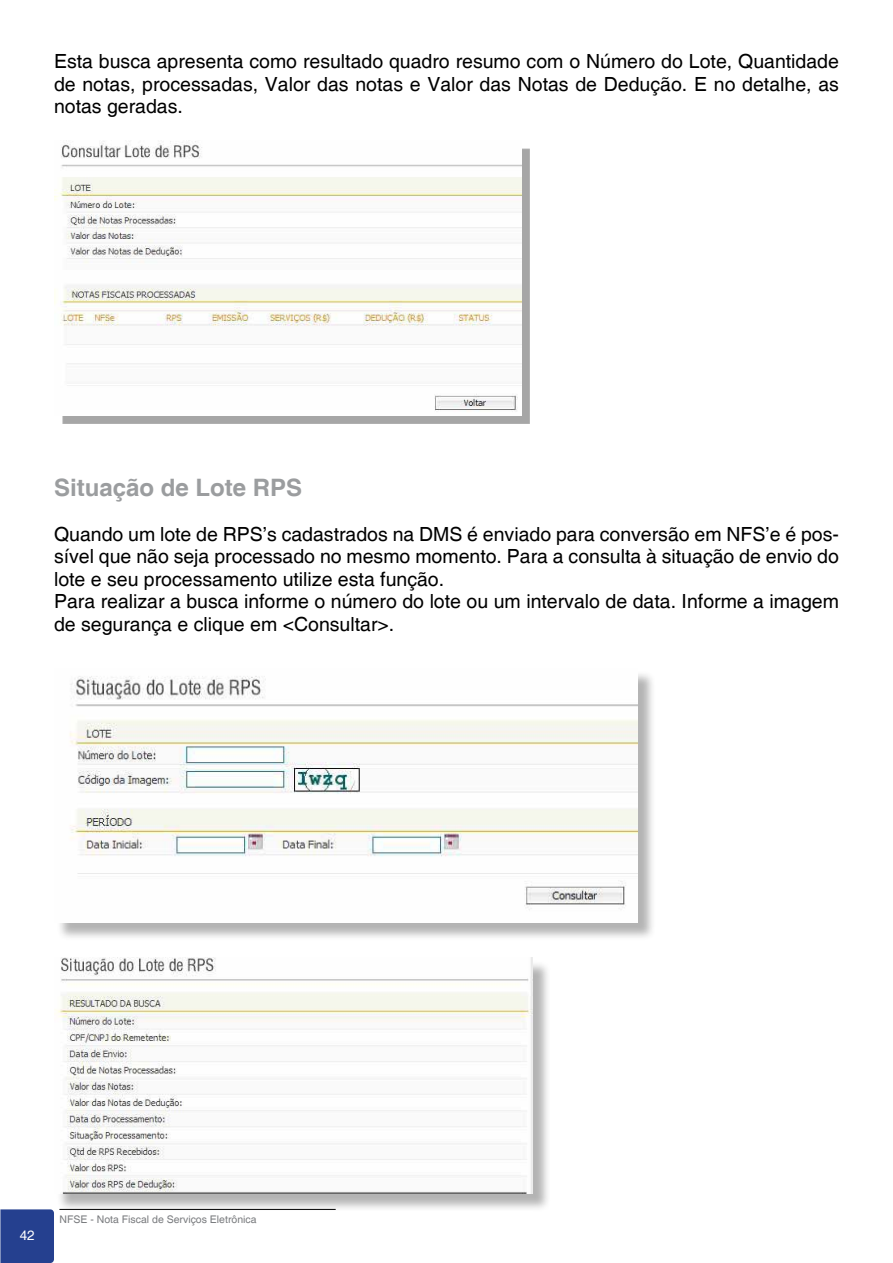
<style>
.page{position:relative;width:893px;height:1263px;background:#fff}
.page>*{position:absolute;margin:0;border:0;box-sizing:border-box;transform-origin:0 0}
.t1{font:700 24px "Helvetica";color:#9b9d9f}
.t2{font:19.5px/22.5px "Helvetica";color:#000;text-align:justify}
.t3{font:13.5px "Helvetica";color:#fff}
.t4{font:10.5px "Helvetica";color:#797b7e}
</style>
<div class="page">
<div style="left:0;top:1209px;width:54px;height:54px;background:#25408f"></div>
<div style="left:62px;top:149px;width:468px;height:275px;background:#000;opacity:.35"></div>
<img style="left:54px;top:140px;width:467px;height:275px">
<div style="left:56px;top:670px;width:600px;height:272px;background:#000;opacity:.3"></div>
<img style="left:56px;top:670px;width:581px;height:253px">
<div style="left:56px;top:960px;width:495px;height:252px;background:#000;opacity:.3"></div>
<img style="left:56px;top:957px;width:477px;height:236px">
<p class="t2" style="left:54px;top:51px;width:786px">Esta busca apresenta como resultado quadro resumo com o Número do Lote, Quantidade de notas, processadas, Valor das notas e Valor das Notas de Dedução. E no detalhe, as notas geradas.</p>
<p class="t1" style="left:54px;top:473px;width:250px">Situação de Lote RPS</p>
<p class="t2" style="left:54px;top:523px;width:786px;text-align:left">Quando um lote de RPS’s cadastrados na DMS é enviado para conversão em NFS’e é pos&shy;sível que não seja processado no mesmo momento. Para a consulta à situação de envio do lote e seu processamento utilize esta função.<br>Para realizar a busca informe o número do lote ou um intervalo de data. Informe a imagem de segurança e clique em &lt;Consultar&gt;.</p>
<p class="t3" style="left:20px;top:1228px;width:17px">42</p>
<p class="t4" style="left:59px;top:1213px;width:199px">NFSE - Nota Fiscal de Serviços Eletrônica</p>
</div>
